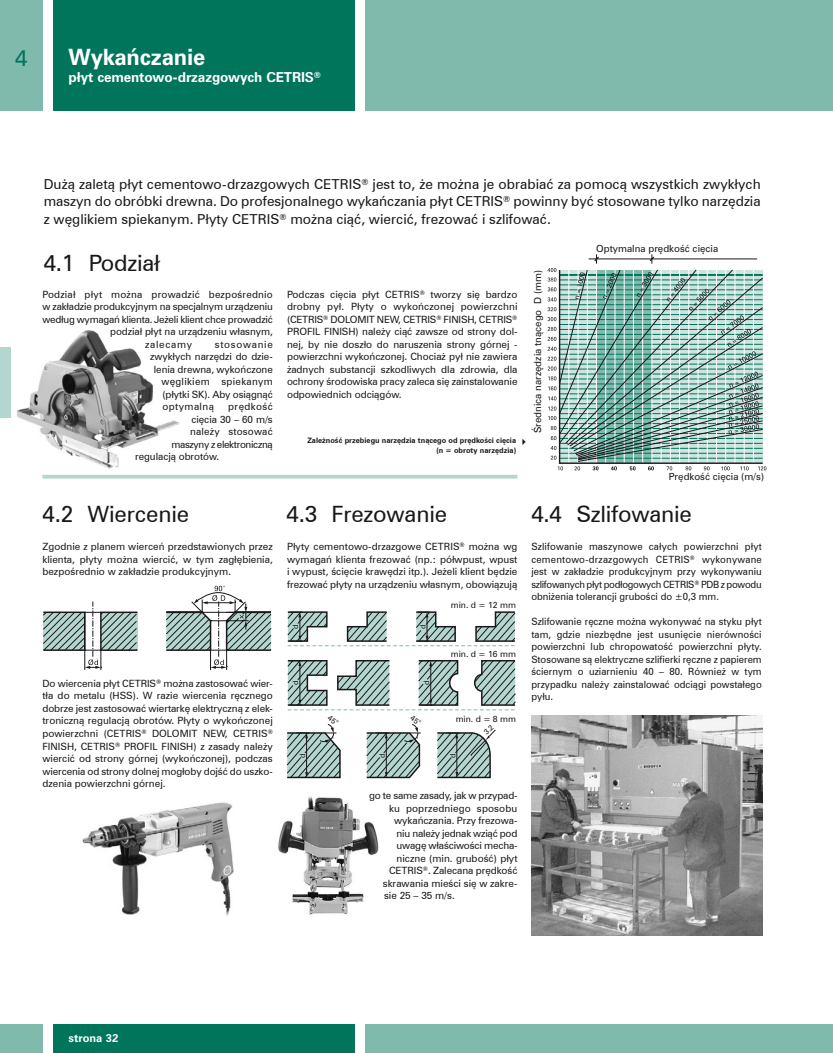
<style>
.page{position:relative;width:833px;height:1053px;background:#fff}
.page>*{position:absolute;margin:0;border:0;box-sizing:border-box;transform-origin:0 0}
.t1{font:22.5px "Zurich BT";letter-spacing:-.01em;color:#1a171b}
.t2{font:700 22.5px "Zurich BTCE";letter-spacing:-.01em;color:#fff}
.t3{font:22.5px "Zurich BTCE";color:#00755c}
.t4{font:13.75px/17.5px "Zurich BT";color:#1a171b;text-align:justify}
.t5{font:700 13.75px "Zurich BTCE";letter-spacing:-.01em;color:#fff}
.t6{font:700 11.25px "Zurich BTCE";color:#fff}
.t7{font:10px/12.5px "Zurich BT";letter-spacing:-.005em;color:#1a171b;text-align:justify}
.t8{font:10px/12.5px "Zurich BT";letter-spacing:-.005em;color:#1a171b;text-align:justify;scale:.96 1}
.t9{font:10px "Zurich BT";letter-spacing:.02em;color:#1a171b}
.t10{font:10px "Zurich BT";letter-spacing:-.025em;color:#1a171b}
.t11{font:10px "Zurich BT";letter-spacing:-.035em;color:#1a171b}
.t12{font:10px "Zurich BT";letter-spacing:.07em;color:#1a171b}
.t13{font:10px "Zurich BT";letter-spacing:.03em;color:#1a171b}
.t14{font:10px "Zurich BT";letter-spacing:.04em;color:#1a171b}
.t15{font:9.75px "Zurich BT";color:#1a171b}
.t16{font:8.62px "Zurich BT";color:#1a171b}
.t17{font:700 7.5px/10px "Zurich BT";color:#1a171b;text-align:right}
.t18{font:7.5px "Zurich BT";color:#1a171b}
</style>
<div class="page">
<div style="left:365px;top:0;width:468px;height:111px;background:#80baad"></div>
<div style="left:365px;top:1024px;width:468px;height:28px;background:#80baad"></div>
<div style="left:0;top:1024px;width:43px;height:28px;background:#80baad"></div>
<div style="left:53px;top:1024px;width:301px;height:28px;background:#00755c"></div>
<div style="left:53px;top:0;width:301px;height:111px;background:#00755c"></div>
<div style="left:0;top:0;width:43px;height:111px;background:#80baad"></div>
<img style="left:531px;top:715px;width:231px;height:219px">
<img style="left:278px;top:796px;width:101px;height:119px">
<img style="left:82px;top:802px;width:152px;height:114px">
<svg style="left:550px;top:446px;width:6px;height:13px"></svg>
<svg style="left:551px;top:436px;width:5px;height:4px"></svg>
<svg style="left:550px;top:426px;width:6px;height:4px"></svg>
<svg style="left:548px;top:416px;width:8px;height:4px"></svg>
<svg style="left:548px;top:406px;width:8px;height:4px"></svg>
<svg style="left:548px;top:396px;width:8px;height:4px"></svg>
<svg style="left:548px;top:386px;width:8px;height:4px"></svg>
<svg style="left:548px;top:376px;width:8px;height:4px"></svg>
<svg style="left:547px;top:366px;width:9px;height:4px"></svg>
<svg style="left:547px;top:347px;width:9px;height:13px"></svg>
<svg style="left:547px;top:337px;width:9px;height:4px"></svg>
<svg style="left:547px;top:327px;width:9px;height:4px"></svg>
<svg style="left:547px;top:317px;width:9px;height:4px"></svg>
<svg style="left:547px;top:307px;width:9px;height:4px"></svg>
<svg style="left:547px;top:297px;width:9px;height:4px"></svg>
<svg style="left:547px;top:287px;width:9px;height:4px"></svg>
<svg style="left:547px;top:268px;width:9px;height:13px"></svg>
<svg style="left:558px;top:466px;width:5px;height:4px"></svg>
<svg style="left:574px;top:466px;width:6px;height:4px"></svg>
<svg style="left:592px;top:466px;width:6px;height:4px"></svg>
<svg style="left:611px;top:466px;width:6px;height:4px"></svg>
<svg style="left:629px;top:466px;width:6px;height:4px"></svg>
<svg style="left:648px;top:466px;width:6px;height:4px"></svg>
<svg style="left:666px;top:466px;width:6px;height:4px"></svg>
<svg style="left:685px;top:466px;width:6px;height:4px"></svg>
<svg style="left:704px;top:466px;width:5px;height:4px"></svg>
<svg style="left:721px;top:466px;width:8px;height:4px"></svg>
<svg style="left:740px;top:466px;width:8px;height:4px"></svg>
<svg style="left:758px;top:466px;width:8px;height:4px"></svg>
<svg style="left:558px;top:462px;width:205px;height:2px"></svg>
<svg style="left:558px;top:269px;width:205px;height:193px;background:#8ab5ac"></svg>
<svg style="left:636px;top:272px;width:17px;height:25px"></svg>
<svg style="left:603px;top:273px;width:13px;height:26px"></svg>
<svg style="left:575px;top:272px;width:10px;height:27px"></svg>
<svg style="left:666px;top:278px;width:93px;height:156px;background:#97bab3"></svg>
<hr style="left:588px;top:259px;width:169px;height:1px;background:#1a171b">
<svg style="left:648px;top:254px;width:7px;height:10px"></svg>
<svg style="left:593px;top:254px;width:7px;height:10px"></svg>
<svg style="left:43px;top:585px;width:228px;height:85px"></svg>
<hr style="left:42px;top:475px;width:475px;height:3px;background:#b3d6ce">
<img style="left:16px;top:330px;width:164px;height:139px">
<div style="left:0;top:347px;width:11px;height:71px;background:#b3d6ce"></div>
<svg style="left:287px;top:611px;width:229px;height:167px"></svg>
<h1 class="t3" style="left:15px;top:43px;width:14px">4</h1>
<h1 class="t2" style="left:69px;top:42px;width:138px">Wykańczanie</h1>
<h2 class="t5" style="left:69px;top:68px;width:254px">płyt cementowo-drzazgowych CETRIS<sup>®</sup></h2>
<p class="t4" style="left:44px;top:175px;width:718px">Dużą zaletą płyt cementowo-drzazgowych CETRIS<sup>®</sup> jest to, że można je obrabiać za pomocą wszystkich zwykłych maszyn do obróbki drewna. Do profesjonalnego wykańczania płyt CETRIS<sup>®</sup> powinny być stosowane tylko narzędzia z węglikiem spiekanym. Płyty CETRIS<sup>®</sup> można ciąć, wiercić, frezować i szlifować.</p>
<h1 class="t1" style="left:44px;top:247px;width:118px">4.1 Podział</h1>
<p class="t9" style="left:42px;top:287px;width:232px">Podział płyt można prowadzić bezpośrednio</p>
<p class="t7" style="left:42px;top:300px;width:232px">w zakładzie produkcyjnym na specjalnym urządzeniu</p>
<p class="t10" style="left:42px;top:312px;width:232px">według wymagań klienta. Jeżeli klient chce prowadzić</p>
<p class="t7" style="left:110px;top:325px;width:164px">podział płyt na urządzeniu własnym,</p>
<p class="t12" style="left:145px;top:337px;width:49px">zalecamy</p>
<p class="t12" style="left:215px;top:337px;width:59px">stosowanie</p>
<p class="t7" style="left:150px;top:350px;width:124px">zwykłych narzędzi do dzie-</p>
<p class="t7" style="left:154px;top:362px;width:120px">lenia drewna, wykończone</p>
<p class="t13" style="left:161px;top:374px;width:113px">węglikiem spiekanym</p>
<p class="t7" style="left:163px;top:387px;width:112px">(płytki SK). Aby osiągnąć</p>
<p class="t14" style="left:163px;top:399px;width:53px">optymalną</p>
<p class="t14" style="left:228px;top:399px;width:46px">prędkość</p>
<p class="t7" style="left:191px;top:412px;width:83px">cięcia 30 – 60 m/s</p>
<p class="t9" style="left:190px;top:424px;width:84px">należy stosować</p>
<p class="t11" style="left:171px;top:437px;width:103px">maszyny z elektroniczną</p>
<p class="t7" style="left:135px;top:450px;width:85px">regulacją obrotów.</p>
<p class="t7" style="left:287px;top:287px;width:232px">Podczas cięcia płyt CETRIS<sup>®</sup> tworzy się bardzo drobny pył. Płyty o wykończonej powierzchni (CETRIS<sup>®</sup> DOLOMIT NEW, CETRIS<sup>®</sup> FINISH, CETRIS<sup>® </sup>PROFIL FINISH) należy ciąć zawsze od strony dol&shy;nej, by nie doszło do naruszenia strony górnej - powierzchni wykończonej. Chociaż pył nie zawiera żadnych substancji szkodliwych dla zdrowia, dla ochrony środowiska pracy zaleca się zainstalowanie odpowiednich odciągów.</p>
<p class="t17" style="left:307px;top:434px;width:210px">Zależność przebiegu narzędzia tnącego od prędkości cięcia (n = obroty narzędzia)</p>
<p class="t15" style="left:531px;top:433px;width:165px;rotate:-90deg">Średnica narzędzia tnącego D (mm)</p>
<p class="t15" style="left:596px;top:241px;width:124px">Optymalna prędkość cięcia</p>
<p class="t15" style="left:669px;top:470px;width:97px">Prędkość cięcia (m/s)</p>
<h1 class="t1" style="left:42px;top:498px;width:148px">4.2 Wiercenie</h1>
<h1 class="t1" style="left:286px;top:498px;width:162px">4.3 Frezowanie</h1>
<h1 class="t1" style="left:531px;top:498px;width:162px">4.4 Szlifowanie</h1>
<p class="t7" style="left:42px;top:540px;width:232px">Zgodnie z planem wierceń przedstawionych przez klienta, płyty można wiercić, w tym zagłębienia, bezpośrednio w zakładzie produkcyjnym.</p>
<p class="t7" style="left:42px;top:676px;width:232px">Do wiercenia płyt CETRIS<sup>®</sup> można zastosować wier&shy;tła do metalu (HSS). W razie wiercenia ręcznego dobrze jest zastosować wiertarkę elektryczną z elek&shy;troniczną regulacją obrotów. Płyty o wykończonej powierzchni (CETRIS<sup>®</sup> DOLOMIT NEW, CETRIS<sup>® </sup>FINISH, CETRIS<sup>®</sup> PROFIL FINISH) z zasady należy wiercić od strony górnej (wykończonej), podczas wiercenia od strony dolnej mogłoby dojść do uszko&shy;dzenia powierzchni górnej.</p>
<p class="t7" style="left:287px;top:540px;width:232px">Płyty cementowo-drzazgowe CETRIS<sup>®</sup> można wg wymagań klienta frezować (np.: półwpust, wpust i wypust, ścięcie krawędzi itp.). Jeżeli klient będzie frezować płyty na urządzeniu własnym, obowiązują</p>
<p class="t16" style="left:451px;top:599px;width:67px">min. d = 12 mm</p>
<p class="t18" style="left:290px;top:629px;width:6px;rotate:-90deg">d</p>
<p class="t18" style="left:417px;top:629px;width:6px;rotate:-90deg">d</p>
<p class="t16" style="left:451px;top:647px;width:67px">min. d = 16 mm</p>
<p class="t18" style="left:290px;top:685px;width:6px;rotate:-90deg">d</p>
<p class="t18" style="left:421px;top:684px;width:6px;rotate:-90deg">d</p>
<p class="t16" style="left:456px;top:712px;width:62px">min. d = 8 mm</p>
<p class="t18" style="left:297px;top:757px;width:6px;rotate:-90deg">d</p>
<p class="t18" style="left:377px;top:757px;width:6px;rotate:-90deg">d</p>
<p class="t18" style="left:447px;top:757px;width:6px;rotate:-90deg">d</p>
<p class="t8" style="left:531px;top:540px;width:241px">Szlifowanie maszynowe całych powierzchni płyt cementowo-drzazgowych CETRIS<sup>®</sup> wykonywane jest w zakładzie produkcyjnym przy wykonywaniu szlifowanych płyt podłogowych CETRIS<sup>®</sup> PDB z powodu obniżenia tolerancji grubości do ±0,3 mm.</p>
<p class="t8" style="left:531px;top:615px;width:241px">Szlifowanie ręczne można wykonywać na styku płyt tam, gdzie niezbędne jest usunięcie nierówności powierzchni lub chropowatość powierzchni płyty.<br>Stosowane są elektryczne szlifierki ręczne z papierem ściernym o uziarnieniu 40 – 80. Również w tym przypadku należy zainstalować odciągi powstałego pyłu.</p>
<p class="t7" style="left:369px;top:788px;width:150px">go te same zasady, jak w przypad-</p>
<p class="t7" style="left:389px;top:801px;width:130px">ku poprzedniego sposobu</p>
<p class="t7" style="left:394px;top:813px;width:125px">wykańczania. Przy frezowa-</p>
<p class="t7" style="left:396px;top:826px;width:122px">niu należy jednak wziąć pod</p>
<p class="t7" style="left:396px;top:838px;width:122px">uwagę właściwości mecha-</p>
<p class="t7" style="left:396px;top:851px;width:122px">niczne (min. grubość) płyt</p>
<p class="t7" style="left:389px;top:863px;width:130px">CETRIS<sup>®</sup>. Zalecana prędkość</p>
<p class="t7" style="left:383px;top:876px;width:136px">skrawania mieści się w zakre-</p>
<p class="t7" style="left:384px;top:888px;width:72px">sie 25 – 35 m/s.</p>
<p class="t6" style="left:69px;top:1030px;width:51px">strona 32</p>
</div>
